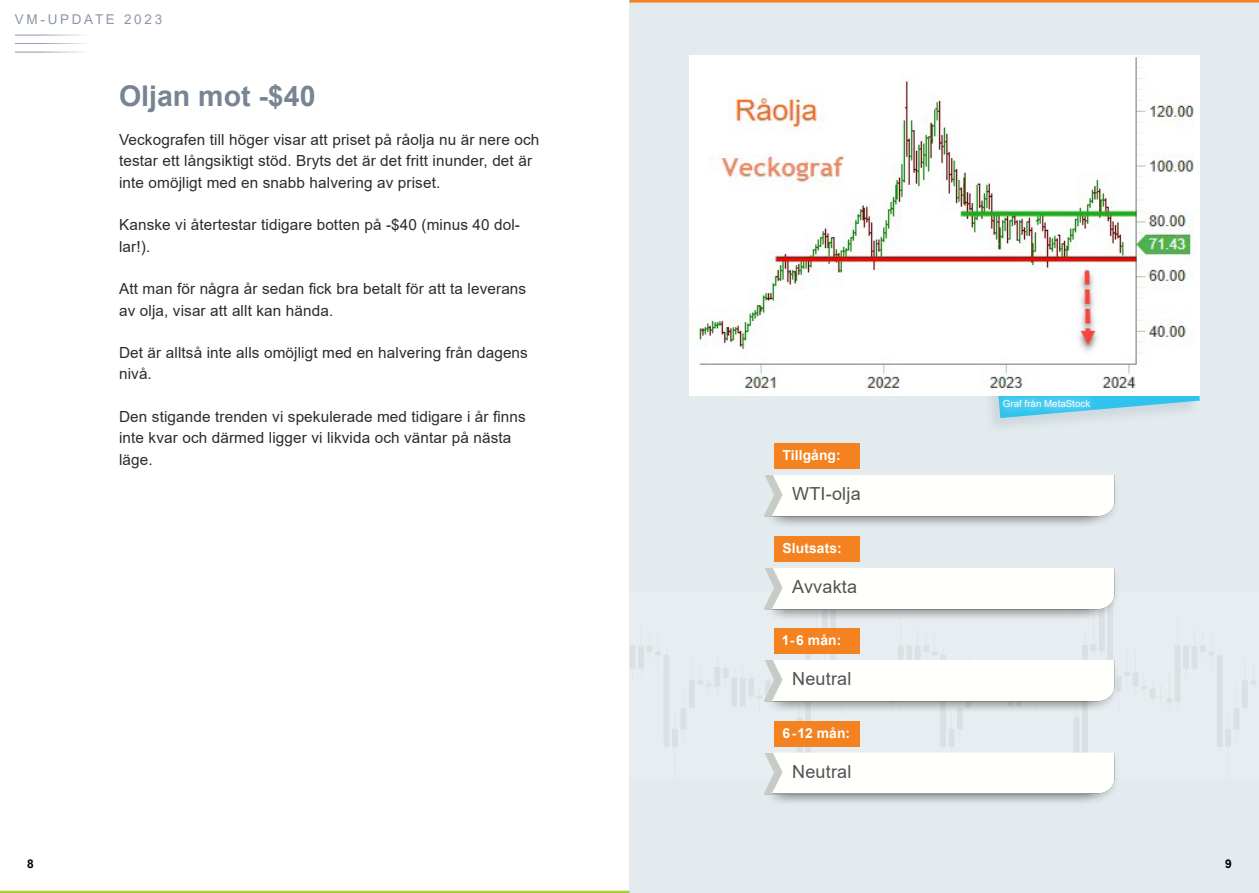
<style>
.page{position:relative;width:1259px;height:893px;background:#fff}
.page>*{position:absolute;margin:0;border:0;box-sizing:border-box;transform-origin:0 0}
.RUBBE_2020{font:700 28.5px "Arial";color:#778494}
.TABELLTEXT_2020{font:18px "Arial";letter-spacing:.01em;color:#515256}
.BRÖD_2020{font:15.3px/21.3px "Arial";letter-spacing:.01em;color:#2e2b2c}
.t1{font:700 13.8px "Arial";letter-spacing:.01em;color:#fff}
.t2{font:13.5px "Arial";letter-spacing:.2em;color:#8d97a7}
.t3{font:700 12px "Arial";color:#000002}
.t4{font:9.75px "Arial";color:#fff}
</style>
<div class="page">
<div style="left:629px;top:0;width:630px;height:893px;background:#e4ebee"></div>
<img style="left:630px;top:628px;width:626px;height:118px">
<div style="left:977px;top:306px;width:223px;height:128px;background:#89a2b7;opacity:.25"></div>
<svg style="left:992px;top:395px;width:207px;height:23px"></svg>
<div style="left:994px;top:391px;width:104px;height:25px;background:#fff;opacity:.75"></div>
<div style="left:774px;top:721px;width:85px;height:25px;background:#f58220"></div>
<div style="left:774px;top:628px;width:85px;height:26px;background:#f58220"></div>
<div style="left:774px;top:536px;width:85px;height:25px;background:#f58220"></div>
<div style="left:774px;top:443px;width:85px;height:26px;background:#f58220"></div>
<hr style="left:15px;top:35px;width:115px;height:1px;background:#8d97a7">
<hr style="left:15px;top:43px;width:115px;height:1px;background:#8d97a7">
<hr style="left:15px;top:52px;width:115px;height:1px;background:#8d97a7">
<img style="left:747px;top:641px;width:8px;height:80px">
<hr style="left:629px;top:0;width:630px;height:3px;background:#f58220">
<hr style="left:0;top:891px;width:629px;height:2px;background:#a6ce39">
<img style="left:755px;top:733px;width:371px;height:70px">
<img style="left:755px;top:641px;width:371px;height:80px">
<img style="left:764px;top:548px;width:352px;height:80px">
<img style="left:764px;top:456px;width:352px;height:69px">
<img style="left:689px;top:56px;width:505px;height:337px">
<p class="t2" style="left:15px;top:10px;width:149px">VM-UPDATE 2023</p>
<p class="RUBBE_2020" style="left:119px;top:76px;width:198px">Oljan mot -$40</p>
<p class="BRÖD_2020" style="left:119px;top:129px;width:422px">Veckografen till höger visar att priset på råolja nu är nere och testar ett långsiktigt stöd. Bryts det är det fritt inunder, det är inte omöjligt med en snabb halvering av priset.</p>
<p class="BRÖD_2020" style="left:119px;top:214px;width:402px">Kanske vi återtestar tidigare botten på -$40 (minus 40 dol&shy;lar!).</p>
<p class="BRÖD_2020" style="left:119px;top:278px;width:409px">Att man för några år sedan fick bra betalt för att ta leverans av olja, visar att allt kan hända.</p>
<p class="BRÖD_2020" style="left:119px;top:342px;width:410px">Det är alltså inte alls omöjligt med en halvering från dagens nivå.</p>
<p class="BRÖD_2020" style="left:119px;top:406px;width:408px">Den stigande trenden vi spekulerade med tidigare i år finns inte kvar och därmed ligger vi likvida och väntar på nästa läge.</p>
<p class="t1" style="left:782px;top:445px;width:60px">Tillgång:</p>
<p class="TABELLTEXT_2020" style="left:792px;top:482px;width:70px">WTI-olja</p>
<p class="t1" style="left:782px;top:538px;width:61px">Slutsats:</p>
<p class="TABELLTEXT_2020" style="left:792px;top:574px;width:66px">Avvakta</p>
<p class="t1" style="left:782px;top:631px;width:61px">1-6 mån:</p>
<p class="TABELLTEXT_2020" style="left:792px;top:667px;width:61px">Neutral</p>
<p class="t1" style="left:782px;top:723px;width:69px">6-12 mån:</p>
<p class="TABELLTEXT_2020" style="left:792px;top:759px;width:61px">Neutral</p>
<p class="t4" style="left:1003px;top:397px;width:89px">Graf från MetaStock</p>
<p class="t3" style="left:27px;top:856px;width:8px">8</p>
<p class="t3" style="left:1225px;top:856px;width:8px">9</p>
</div>
